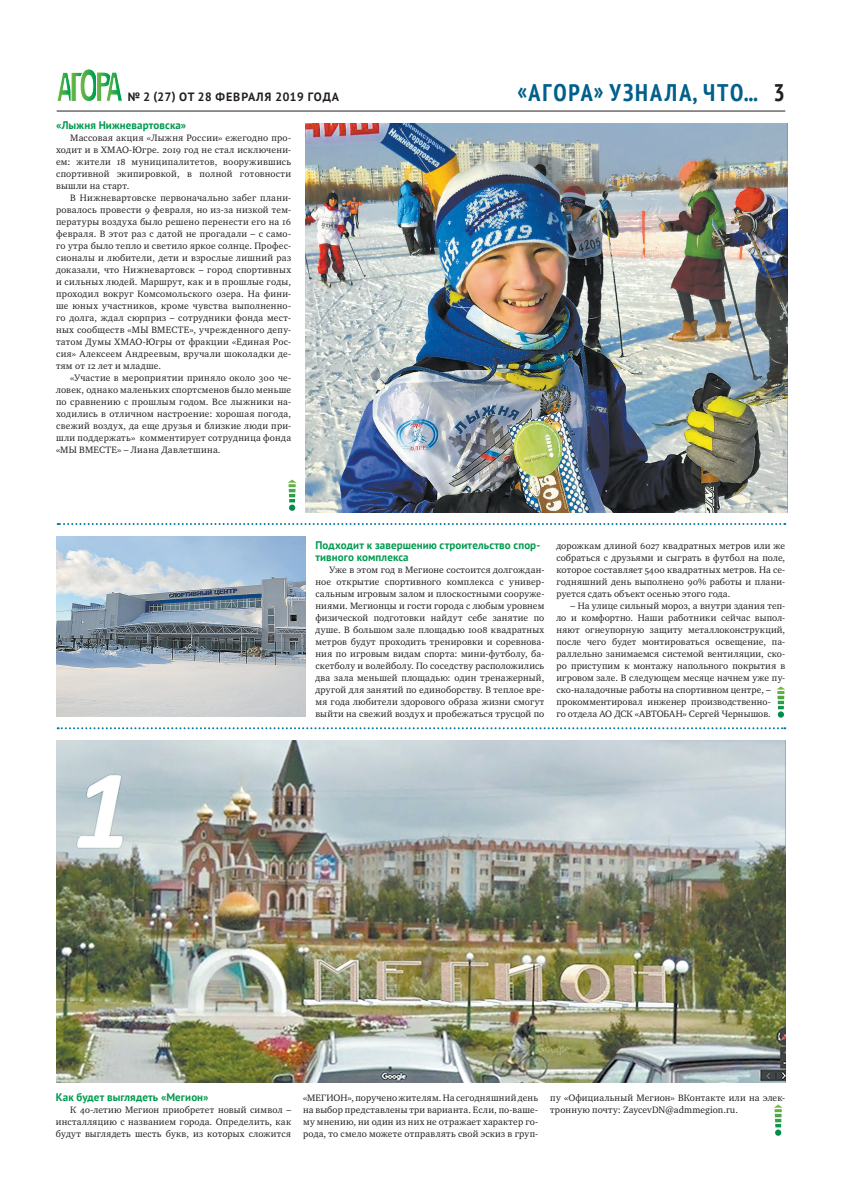
<style>
.page{position:relative;width:842px;height:1191px;background:#fff}
.page>*{position:absolute;margin:0;border:0;box-sizing:border-box;transform-origin:0 0}
.t1{font:700 condensed 24px "PT Sans";letter-spacing:.08em;color:#005f8b}
.t2{font:700 condensed 24px "PT Sans";color:#231f20}
.t3{font:700 12px "PT Sans";letter-spacing:.055em;color:#231f20}
.t4{font:700 11px/12px "PT Sans";letter-spacing:.01em;color:#009a4f}
.t5{font:9.5px/12px "Charter OSC";letter-spacing:.015em;color:#231f20;text-align:justify}
</style>
<div class="page">
<hr style="left:57px;top:110px;width:728px;height:1px;background:#231f20">
<svg style="left:57px;top:69px;width:66px;height:33px"></svg>
<img style="left:57px;top:740px;width:728px;height:342px">
<svg style="left:774px;top:1104px;width:8px;height:31px"></svg>
<svg style="left:288px;top:479px;width:8px;height:32px"></svg>
<svg style="left:58px;top:727px;width:727px;height:2px"></svg>
<svg style="left:776px;top:686px;width:9px;height:31px"></svg>
<svg style="left:58px;top:523px;width:727px;height:2px"></svg>
<img style="left:57px;top:536px;width:248px;height:180px">
<img style="left:306px;top:123px;width:481px;height:390px">
<h1 class="t1" style="left:518px;top:77px;width:242px">«АГОРА» УЗНАЛА, ЧТО...</h1>
<p class="t3" style="left:128px;top:89px;width:213px">№ 2 (27) ОТ 28 ФЕВРАЛЯ 2019 ГОДА</p>
<h1 class="t2" style="left:773px;top:77px;width:14px">3</h1>
<p class="t4" style="left:56px;top:119px;width:132px">«Лыжня Нижневартовска»</p>
<p class="t5" style="left:56px;top:132px;width:237px;text-indent:14px">Массовая акция «Лыжня России» ежегодно про&shy;ходит и в ХМАО-Югре. 2019 год не стал исключени&shy;ем: жители 18 муниципалитетов, вооружившись спортивной экипировкой, в полной готовности вышли на старт.</p>
<p class="t5" style="left:56px;top:192px;width:237px;text-indent:14px">В Нижневартовске первоначально забег плани&shy;ровалось провести 9 февраля, но из-за низкой тем&shy;пературы воздуха было решено перенести его на 16 февраля. В этот раз с датой не прогадали – с само&shy;го утра было тепло и светило яркое солнце. Профес&shy;сионалы и любители, дети и взрослые лишний раз доказали, что Нижневартовск – город спортивных и сильных людей. Маршрут, как и в прошлые годы, проходил вокруг Комсомольского озера. На фини&shy;ше юных участников, кроме чувства выполненно&shy;го долга, ждал сюрприз – сотрудники фонда мест&shy;ных сообществ «МЫ ВМЕСТЕ», учрежденного депу&shy;татом Думы ХМАО-Югры от фракции «Единая Рос&shy;сия» Алексеем Андреевым, вручали шоколадки де&shy;тям от 12 лет и младше.</p>
<p class="t5" style="left:56px;top:372px;width:237px;text-indent:14px">«Участие в мероприятии приняло около 300 че&shy;ловек, однако маленьких спортсменов было меньше по сравнению с прошлым годом. Все лыжники на&shy;ходились в отличном настроение: хорошая погода, свежий воздух, да еще друзья и близкие люди при&shy;шли поддержать» комментирует сотрудница фонда «МЫ ВМЕСТЕ» – Лиана Давлетшина.</p>
<p class="t4" style="left:315px;top:538px;width:226px">Подходит к завершению строительство спор&shy;тивного комплекса</p>
<p class="t5" style="left:315px;top:563px;width:230px;text-indent:14px">Уже в этом год в Мегионе состоится долгождан&shy;ное открытие спортивного комплекса с универ&shy;сальным игровым залом и плоскостными сооруже&shy;ниями. Мегионцы и гости города с любым уровнем физической подготовки найдут себе занятие по душе. В большом зале площадью 1008 квадратных метров будут проходить тренировки и соревнова&shy;ния по игровым видам спорта: мини-футболу, ба&shy;скетболу и волейболу. По соседству расположились два зала меньшей площадью: один тренажерный, другой для занятий по единоборству. В теплое вре&shy;мя года любители здорового образа жизни смогут выйти на свежий воздух и пробежаться трусцой по</p>
<p class="t5" style="left:556px;top:539px;width:230px">дорожкам длиной 6027 квадратных метров или же собраться с друзьями и сыграть в футбол на поле, которое составляет 5400 квадратных метров. На се&shy;годняшний день выполнено 90% работы и плани&shy;руется сдать объект осенью этого года.</p>
<p class="t5" style="left:556px;top:599px;width:230px;text-align:left;text-indent:14px">– На улице сильный мороз, а внутри здания теп&shy;ло и комфортно. Наши работники сейчас выпол&shy;няют огнеупорную защиту металлоконструкций, после чего будет монтироваться освещение, па&shy;раллельно занимаемся системой вентиляции, ско&shy;ро приступим к монтажу напольного покрытия в игровом зале. В следующем месяце начнем уже пу&shy;ско-наладочные работы на спортивном центре, – прокомментировал инженер производственно-<br>го отдела АО ДСК «АВТОБАН» Сергей Чернышов.</p>
<p class="t4" style="left:56px;top:1090px;width:154px">Как будет выглядеть «Мегион»</p>
<p class="t5" style="left:56px;top:1103px;width:237px;text-indent:14px">К 40-летию Мегион приобретет новый символ – инсталляцию с названием города. Определить, как будут выглядеть шесть букв, из которых сложится</p>
<p class="t5" style="left:303px;top:1091px;width:237px">«МЕГИОН», поручено жителям. На сегодняшний день на выбор представлены три варианта. Если, по-ваше&shy;му мнению, ни один из них не отражает характер го&shy;рода, то смело можете отправлять свой эскиз в груп-</p>
<p class="t5" style="left:550px;top:1091px;width:237px">пу «Официальный Мегион» ВКонтакте или на элек&shy;тронную почту: ZaycevDN@admmegion.ru.</p>
</div>
